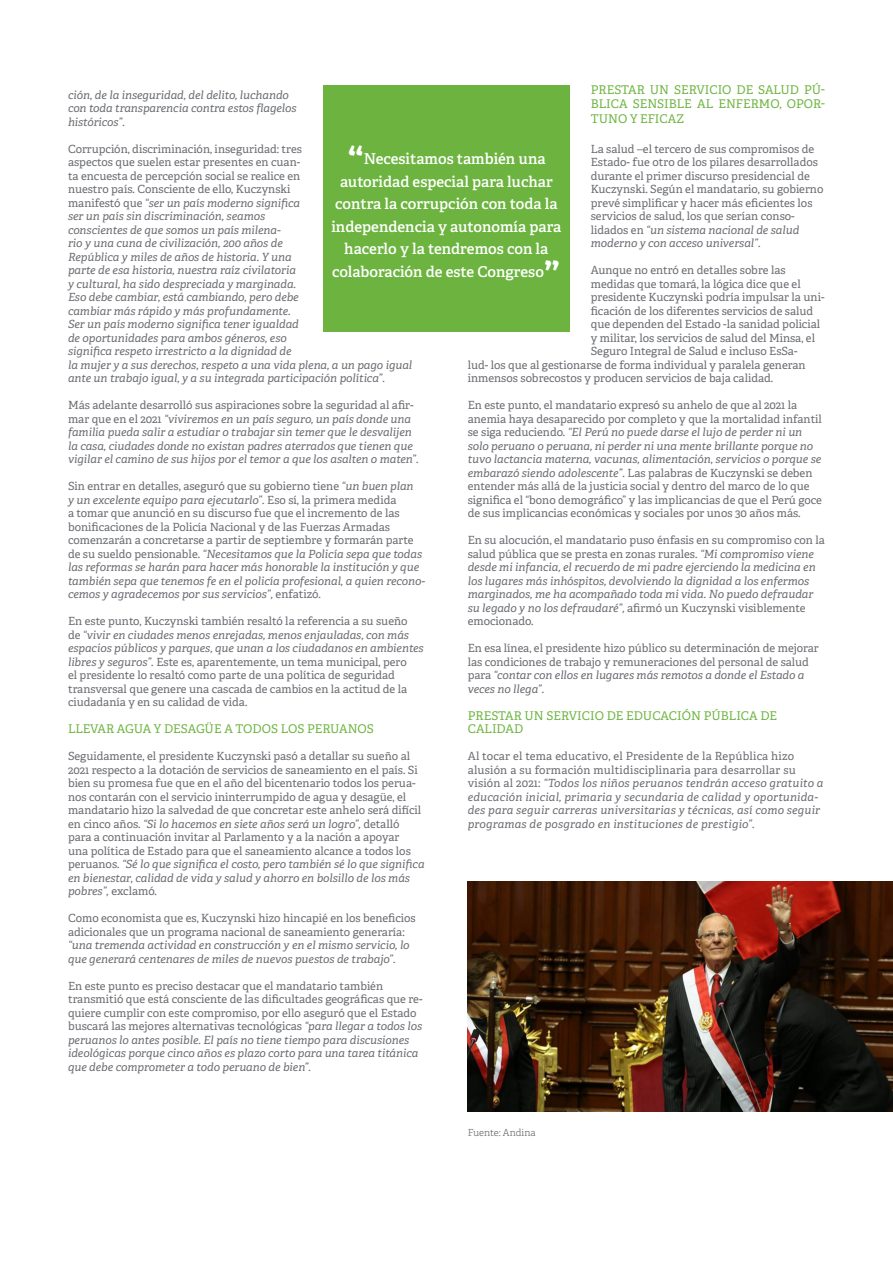
<style>
.page{position:relative;width:893px;height:1263px;background:#fff}
.page>*{position:absolute;margin:0;border:0;box-sizing:border-box;transform-origin:0 0}
.Destacado_cuadrado_v{font:600 46.5px "Adelle";color:#fff}
.Destacado_cuadrado_v-2{font:600 15px "Adelle";color:#fff}
.Subtítulo{font:12px/13.5px "Adelle";color:#6cb43f}
.texto_corrido{font:11.25px/13.5px "Adelle";color:#6a6c71}
.texto_corrido-2{font:italic 11.25px/13.5px "Adelle";color:#6a6c71}
.texto_corrido-3{font:italic 11.25px/13.5px "Adelle";letter-spacing:.02em;color:#6a6c71}
.Fuente_de_gráficos{font:300 9.75px "Adelle";color:#6a6c71}
.s1{font-style:italic}
.s2{font-style:normal}
</style>
<div class="page">
<div style="left:323px;top:85px;width:246px;height:247px;background:#6cb43f"></div>
<img style="left:468px;top:882px;width:425px;height:229px">
<p class="Subtítulo" style="left:591px;top:83px;width:236px">PRESTAR UN SERVICIO DE SALUD PÚ-<br>BLICA SENSIBLE AL ENFERMO, OPOR-</p>
<p class="Subtítulo" style="left:591px;top:111px;width:95px">TUNO Y EFICAZ</p>
<p class="texto_corrido" style="left:591px;top:141px;width:234px">La salud –el tercero de sus compromisos de Estado- fue otro de los pilares desarrollados durante el primer discurso presidencial de Kuczynski. Según el mandatario, su gobierno prevé simplificar y hacer más eficientes los servicios de salud, los que serían conso&shy;lidados en <span class="s1">“un sistema nacional de salud moderno y con acceso universal”.</span></p>
<p class="texto_corrido" style="left:591px;top:263px;width:196px">Aunque no entró en detalles sobre las</p>
<p class="texto_corrido" style="left:591px;top:276px;width:211px">medidas que tomará, la lógica dice que el</p>
<p class="texto_corrido" style="left:591px;top:290px;width:235px">presidente Kuczynski podría impulsar la uni-</p>
<p class="texto_corrido" style="left:591px;top:303px;width:224px">ficación de los diferentes servicios de salud</p>
<p class="texto_corrido" style="left:591px;top:317px;width:231px">que dependen del Estado -la sanidad policial</p>
<p class="texto_corrido" style="left:591px;top:330px;width:226px">y militar, los servicios de salud del Minsa, el</p>
<p class="texto_corrido" style="left:591px;top:344px;width:208px">Seguro Integral de Salud e incluso EsSa-</p>
<p class="texto_corrido" style="left:468px;top:357px;width:339px">lud- los que al gestionarse de forma individual y paralela generan</p>
<p class="texto_corrido" style="left:468px;top:371px;width:307px">inmensos sobrecostos y producen servicios de baja calidad.</p>
<p class="texto_corrido" style="left:468px;top:398px;width:356px">En este punto, el mandatario expresó su anhelo de que al 2021 la anemia haya desaparecido por completo y que la mortalidad infantil se siga reduciendo. <span class="s1">“El Perú no puede darse el lujo de perder ni un solo peruano o peruana, ni perder ni una mente brillante porque no tuvo lactancia materna, vacunas, alimentación, servicios o porque se embarazó siendo adolescente”.</span> Las palabras de Kuczynski se deben entender más allá de la justicia social y dentro del marco de lo que significa el “bono demográfico” y las implicancias de que el Perú goce de sus implicancias económicas y sociales por unos 30 años más.</p>
<p class="texto_corrido-2" style="left:468px;top:533px;width:359px"><span class="s2">En su alocución, el mandatario puso énfasis en su compromiso con la salud pública que se presta en zonas rurales.</span> “Mi compromiso viene desde mi infancia, el recuerdo de mi padre ejerciendo la medicina en los lugares más inhóspitos, devolviendo la dignidad a los enfermos marginados, me ha acompañado toda mi vida. No puedo defraudar su legado y no los defraudaré”, <span class="s2">afirmó un Kuczynski visiblemente emocionado.</span></p>
<p class="texto_corrido" style="left:468px;top:641px;width:353px">En esa línea, el presidente hizo público su determinación de mejorar las condiciones de trabajo y remuneraciones del personal de salud para <span class="s1">“contar con ellos en lugares más remotos a donde el Estado a veces no llega”.</span></p>
<p class="Subtítulo" style="left:468px;top:708px;width:311px">PRESTAR UN SERVICIO DE EDUCACIÓN PÚBLICA DE<br>CALIDAD</p>
<p class="texto_corrido-3" style="left:468px;top:749px;width:357px"><span class="s2">Al tocar el tema educativo, el Presidente de la República hizo alusión a su formación multidisciplinaria para desarrollar su visión al 2021:</span> “Todos los niños peruanos tendrán acceso gratuito a educación inicial, primaria y secundaria de calidad y oportunida&shy;des para seguir carreras universitarias y técnicas, así como seguir programas de posgrado en instituciones de prestigio”.</p>
<p class="texto_corrido-2" style="left:68px;top:87px;width:230px">ción, de la inseguridad, del delito, luchando con toda transparencia contra estos flagelos históricos”.</p>
<p class="texto_corrido-2" style="left:68px;top:141px;width:346px"><span class="s2">Corrupción, discriminación, inseguridad: tres<br>aspectos que suelen estar presentes en cuan-<br>ta encuesta de percepción social se realice en<br>nuestro país. Consciente de ello, Kuczynski<br>manifestó que</span> “ser un país moderno significa<br>ser un país sin discriminación, seamos<br>conscientes de que somos un país milena-<br>rio y una cuna de civilización, 200 años de<br>República y miles de años de historia. Y una<br>parte de esa historia, nuestra raíz civilatoria<br>y cultural, ha sido despreciada y marginada.<br>Eso debe cambiar, está cambiando, pero debe<br>cambiar más rápido y más profundamente.<br>Ser un país moderno significa tener igualdad<br>de oportunidades para ambos géneros, eso<br>significa respeto irrestricto a la dignidad de<br>la mujer y a sus derechos, respeto a una vida plena, a un pago igual ante un trabajo igual, y a su integrada participación política”.</p>
<p class="texto_corrido-2" style="left:68px;top:398px;width:352px"><span class="s2">Más adelante desarrolló sus aspiraciones sobre la seguridad al afir&shy;mar que en el 2021</span> “viviremos en un país seguro, un país donde una familia pueda salir a estudiar o trabajar sin temer que le desvalijen la casa, ciudades donde no existan padres aterrados que tienen que vigilar el camino de sus hijos por el temor a que los asalten o maten”.</p>
<p class="texto_corrido" style="left:68px;top:479px;width:358px">Sin entrar en detalles, aseguró que su gobierno tiene <span class="s1">“un buen plan<br>y un excelente equipo para ejecutarlo”.</span> Eso sí, la primera medida<br>a tomar que anunció en su discurso fue que el incremento de las bonificaciones de la Policía Nacional y de las Fuerzas Armadas comenzarán a concretarse a partir de septiembre y formarán parte de su sueldo pensionable. <span class="s1">“Necesitamos que la Policía sepa que todas las reformas se harán para hacer más honorable la institución y que también sepa que tenemos fe en el policía profesional, a quien recono&shy;cemos y agradecemos por sus servicios”,</span> enfatizó.</p>
<p class="texto_corrido" style="left:68px;top:614px;width:357px">En este punto, Kuczynski también resaltó la referencia a su sueño<br>de <span class="s1">“vivir en ciudades menos enrejadas, menos enjauladas, con más espacios públicos y parques, que unan a los ciudadanos en ambientes libres y seguros”.</span> Este es, aparentemente, un tema municipal, pero<br>el presidente lo resaltó como parte de una política de seguridad transversal que genere una cascada de cambios en la actitud de la ciudadanía y en su calidad de vida.</p>
<p class="Subtítulo" style="left:68px;top:722px;width:307px">LLEVAR AGUA Y DESAGÜE A TODOS LOS PERUANOS</p>
<p class="texto_corrido" style="left:68px;top:749px;width:358px">Seguidamente, el presidente Kuczynski pasó a detallar su sueño al 2021 respecto a la dotación de servicios de saneamiento en el país. Si bien su promesa fue que en el año del bicentenario todos los perua&shy;nos contarán con el servicio ininterrumpido de agua y desagüe, el mandatario hizo la salvedad de que concretar este anhelo será difícil en cinco años. <span class="s1">“Si lo hacemos en siete años será un logro”,</span> detalló para a continuación invitar al Parlamento y a la nación a apoyar<br>una política de Estado para que el saneamiento alcance a todos los peruanos. <span class="s1">“Sé lo que significa el costo, pero también sé lo que significa en bienestar, calidad de vida y salud y ahorro en bolsillo de los más pobres”,</span> exclamó.</p>
<p class="texto_corrido" style="left:68px;top:911px;width:349px">Como economista que es, Kuczynski hizo hincapié en los beneficios adicionales que un programa nacional de saneamiento generaría: <span class="s1">“una tremenda actividad en construcción y en el mismo servicio, lo que generará centenares de miles de nuevos puestos de trabajo”.</span></p>
<p class="texto_corrido" style="left:68px;top:978px;width:356px">En este punto es preciso destacar que el mandatario también transmitió que está consciente de las dificultades geográficas que re&shy;quiere cumplir con este compromiso, por ello aseguró que el Estado buscará las mejores alternativas tecnológicas <span class="s1">“para llegar a todos los peruanos lo antes posible. El país no tiene tiempo para discusiones ideológicas porque cinco años es plazo corto para una tarea titánica que debe comprometer a todo peruano de bien”.</span></p>
<p class="Destacado_cuadrado_v" style="left:347px;top:130px;width:18px">“</p>
<p class="Destacado_cuadrado_v-2" style="left:364px;top:148px;width:183px">Necesitamos también una</p>
<p class="Destacado_cuadrado_v-2" style="left:340px;top:170px;width:214px">autoridad especial para luchar</p>
<p class="Destacado_cuadrado_v-2" style="left:335px;top:193px;width:224px">contra la corrupción con toda la</p>
<p class="Destacado_cuadrado_v-2" style="left:331px;top:215px;width:231px">independencia y autonomía para</p>
<p class="Destacado_cuadrado_v-2" style="left:344px;top:238px;width:206px">hacerlo y la tendremos con la</p>
<p class="Destacado_cuadrado_v-2" style="left:332px;top:260px;width:213px">colaboración de este Congreso</p>
<p class="Destacado_cuadrado_v" style="left:544px;top:246px;width:18px">”</p>
<p class="Fuente_de_gráficos" style="left:468px;top:1125px;width:70px">Fuente: Andina</p>
</div>
